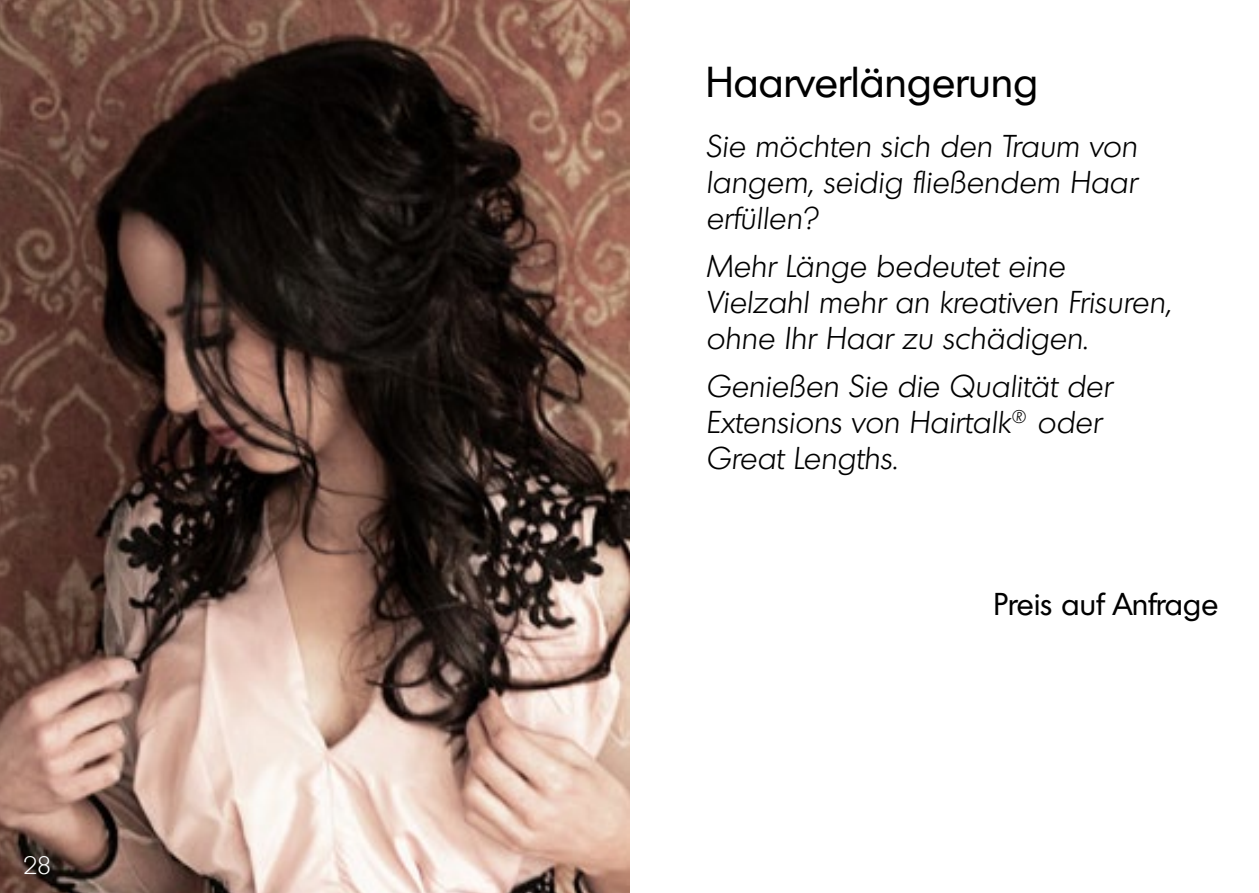
<style>
.page{position:relative;width:1259px;height:893px;background:#fff}
.page>*{position:absolute;margin:0;border:0;box-sizing:border-box;transform-origin:0 0}
.t1{font:42px "Montreal";letter-spacing:.01em;color:#000}
.t2{font:italic 300 30.6px/36px "Montreal";letter-spacing:.01em;color:#000}
.t3{font:30.6px "Montreal";letter-spacing:.01em;color:#000}
.t4{font:300 24px "Montreal";color:#fff}
</style>
<div class="page">
<img style="left:0;top:0;width:629px;height:893px">
<p class="t4" style="left:23px;top:850px;width:29px">28</p>
<h1 class="t1" style="left:706px;top:55px;width:333px">Haarverlängerung</h1>
<p class="t2" style="left:706px;top:128px;width:433px;text-align:justify">Sie möchten sich den Traum von langem, seidig fließendem Haar erfüllen?</p>
<p class="t2" style="left:706px;top:248px;width:466px">Mehr Länge bedeutet eine<br>Vielzahl mehr an kreativen Frisuren, ohne Ihr Haar zu schädigen.</p>
<p class="t2" style="left:706px;top:368px;width:407px">Genießen Sie die Qualität der<br>Extensions von Hairtalk<sup>®</sup> oder<br>Great Lengths.</p>
<p class="t3" style="left:993px;top:584px;width:226px">Preis auf Anfrage</p>
</div>
